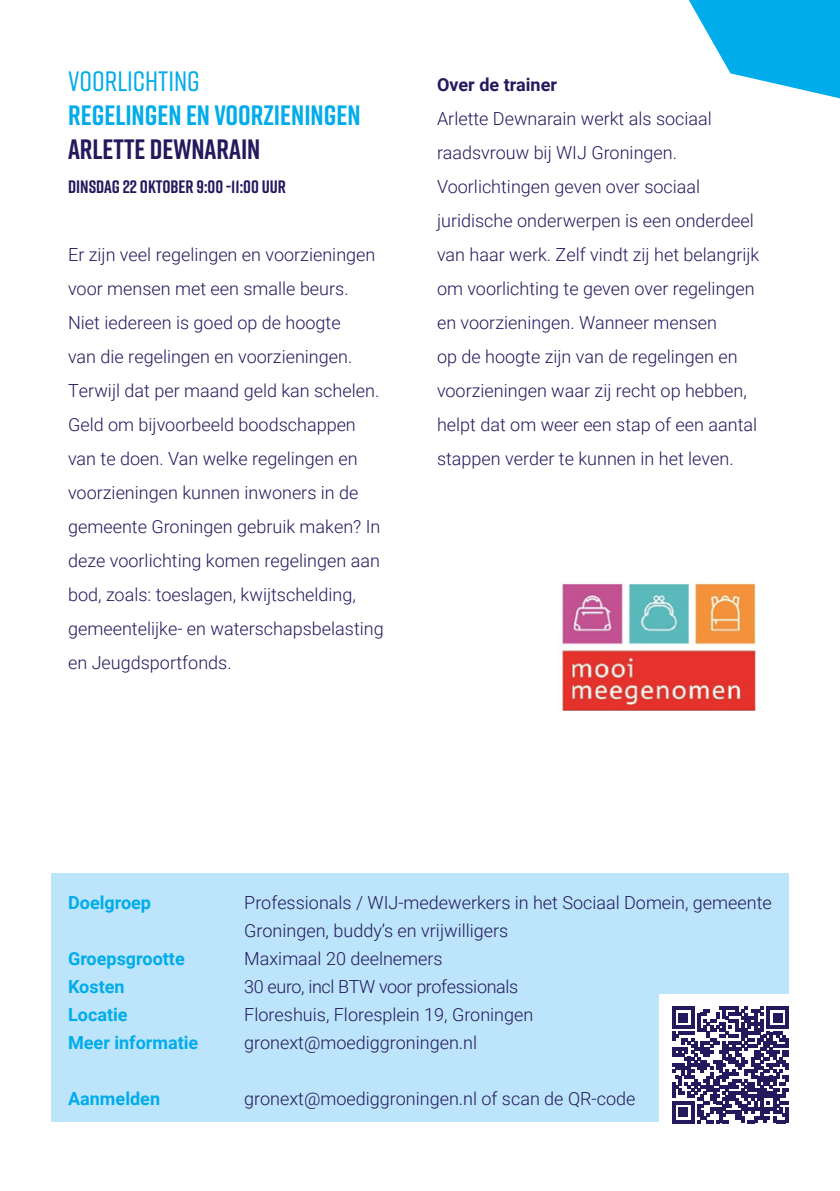
<style>
.page{position:relative;width:840px;height:1191px;background:#fff}
.page>*{position:absolute;margin:0;border:0;box-sizing:border-box;transform-origin:0 0}
.t1{font:700 28px "Rift";color:#00ace9}
.t2{font:700 28px "Rift";color:#24195d}
.t3{font:500 28px "Rift";color:#00ace9}
.t4{font:300 18px/34px "Roboto";color:#24195d}
.t5{font:700 18px "Roboto";color:#00ace9}
.t6{font:300 18px "Roboto";letter-spacing:-.02em;color:#24195d}
.t7{font:700 18px "Rift";color:#24195d}
.t8{font:700 18px "Roboto";color:#24195d}
</style>
<div class="page">
<svg style="left:689px;top:0;width:150px;height:98px"></svg>
<div style="left:51px;top:873px;width:737px;height:249px;background:#bce4fa"></div>
<img style="left:562px;top:583px;width:194px;height:128px">
<div style="left:659px;top:994px;width:142px;height:141px;background:#fff"></div>
<svg style="left:672px;top:1006px;width:116px;height:117px"></svg>
<hr style="left:785px;top:1107px;width:3px;height:16px;background:#24195d">
<h1 class="t3" style="left:68px;top:61px;width:133px">VOORLICHTING</h1>
<h1 class="t1" style="left:68px;top:95px;width:294px">REGELINGEN EN VOORZIENINGEN</h1>
<h1 class="t2" style="left:68px;top:129px;width:194px">ARLETTE DEWNARAIN</h1>
<p class="t7" style="left:68px;top:174px;width:219px">DINSDAG 22 OKTOBER 9:00 -11:00 UUR</p>
<p class="t4" style="left:68px;top:237px;width:317px">Er zijn veel regelingen en voorzieningen voor mensen met een smalle beurs.<br>Niet iedereen is goed op de hoogte<br>van die regelingen en voorzieningen.<br>Terwijl dat per maand geld kan schelen.<br>Geld om bijvoorbeeld boodschappen van te doen. Van welke regelingen en voorzieningen kunnen inwoners in de gemeente Groningen gebruik maken? In deze voorlichting komen regelingen aan bod, zoals: toeslagen, kwijtschelding, gemeentelijke- en waterschapsbelasting en Jeugdsportfonds.</p>
<p class="t8" style="left:437px;top:72px;width:121px">Over de trainer</p>
<p class="t4" style="left:437px;top:101px;width:324px">Arlette Dewnarain werkt als sociaal raadsvrouw bij WIJ Groningen.<br>Voorlichtingen geven over sociaal juridische onderwerpen is een onderdeel van haar werk. Zelf vindt zij het belangrijk om voorlichting te geven over regelingen en voorzieningen. Wanneer mensen<br>op de hoogte zijn van de regelingen en voorzieningen waar zij recht op hebben, helpt dat om weer een stap of een aantal stappen verder te kunnen in het leven.</p>
<p class="t5" style="left:68px;top:890px;width:84px">Doelgroep</p>
<p class="t4" style="left:244px;top:888px;width:529px;line-height:28px">Professionals / WIJ-medewerkers in het Sociaal Domein, gemeente<br>Groningen, buddy’s en vrijwilligers</p>
<p class="t5" style="left:68px;top:946px;width:118px">Groepsgrootte</p>
<p class="t4" style="left:244px;top:941px;width:200px">Maximaal 20 deelnemers</p>
<p class="t5" style="left:68px;top:974px;width:58px">Kosten</p>
<p class="t6" style="left:244px;top:974px;width:275px">30 euro, incl BTW voor professionals</p>
<p class="t5" style="left:68px;top:1002px;width:61px">Locatie</p>
<p class="t4" style="left:244px;top:997px;width:290px">Floreshuis, Floresplein 19, Groningen</p>
<p class="t5" style="left:68px;top:1030px;width:132px">Meer informatie</p>
<p class="t4" style="left:244px;top:1025px;width:234px">gronext@moediggroningen.nl</p>
<p class="t5" style="left:68px;top:1086px;width:93px">Aanmelden</p>
<p class="t4" style="left:244px;top:1081px;width:392px">gronext@moediggroningen.nl of scan de QR-code</p>
</div>
